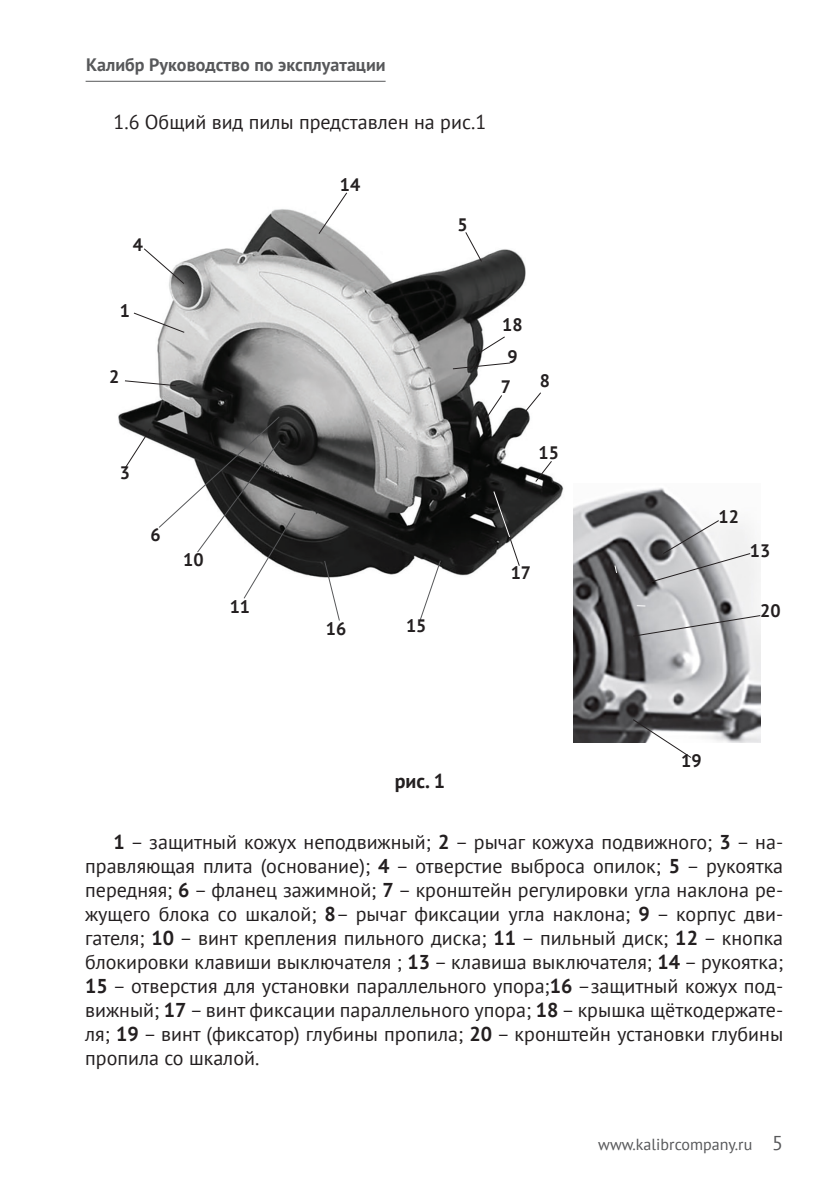
<style>
.page{position:relative;width:840px;height:1191px;background:#fff}
.page>*{position:absolute;margin:0;border:0;box-sizing:border-box;transform-origin:0 0}
.Paragraph{font:20px/24px "PT Sans";color:#231f20;text-align:justify}
.t1{font:700 20px "PT Sans";color:#231f20}
.t2{font:700 18px "PT Sans";color:#231f20}
.t3{font:700 18px "PT Sans";color:#57585a}
.t4{font:16px "PT Sans";color:#57585a}
.s1{font-weight:700}
.s2{font-size:20px}
</style>
<div class="page">
<hr style="left:86px;top:81px;width:299px;height:1px;background:#57585a">
<img style="left:118px;top:209px;width:446px;height:369px">
<img style="left:573px;top:488px;width:186px;height:254px">
<svg style="left:613px;top:564px;width:4px;height:10px"></svg>
<svg style="left:647px;top:519px;width:104px;height:64px"></svg>
<svg style="left:631px;top:614px;width:130px;height:23px;background:#b9b9bb"></svg>
<svg style="left:631px;top:718px;width:61px;height:40px"></svg>
<svg style="left:317px;top:192px;width:31px;height:43px"></svg>
<svg style="left:143px;top:247px;width:42px;height:38px"></svg>
<svg style="left:133px;top:312px;width:52px;height:22px"></svg>
<svg style="left:124px;top:380px;width:53px;height:7px"></svg>
<svg style="left:123px;top:415px;width:173px;height:184px"></svg>
<svg style="left:323px;top:559px;width:17px;height:62px"></svg>
<svg style="left:418px;top:559px;width:23px;height:62px"></svg>
<svg style="left:492px;top:490px;width:28px;height:77px"></svg>
<svg style="left:534px;top:460px;width:18px;height:23px"></svg>
<svg style="left:523px;top:391px;width:19px;height:22px"></svg>
<svg style="left:483px;top:394px;width:20px;height:27px"></svg>
<svg style="left:451px;top:335px;width:60px;height:35px"></svg>
<svg style="left:464px;top:231px;width:18px;height:32px"></svg>
<p class="t3" style="left:86px;top:52px;width:301px">Калибр Руководство по эксплуатации</p>
<p class="Paragraph" style="left:113px;top:109px;width:374px">1.6 Общий вид пилы представлен на рис.1</p>
<p class="t2" style="left:133px;top:233px;width:12px">4</p>
<p class="t2" style="left:120px;top:299px;width:12px">1</p>
<p class="t2" style="left:109px;top:365px;width:12px">2</p>
<p class="t2" style="left:120px;top:460px;width:12px">3</p>
<p class="t2" style="left:150px;top:523px;width:12px">6</p>
<p class="t2" style="left:183px;top:548px;width:22px">10</p>
<p class="t2" style="left:229px;top:595px;width:22px">11</p>
<p class="t2" style="left:340px;top:172px;width:22px">14</p>
<p class="t2" style="left:457px;top:212px;width:12px">5</p>
<p class="t2" style="left:502px;top:313px;width:22px">18</p>
<p class="t2" style="left:507px;top:345px;width:12px">9</p>
<p class="t2" style="left:500px;top:375px;width:12px">7</p>
<p class="t2" style="left:539px;top:369px;width:12px">8</p>
<p class="t2" style="left:538px;top:441px;width:22px">15</p>
<p class="t2" style="left:326px;top:616px;width:22px">16</p>
<p class="t2" style="left:406px;top:614px;width:22px">15</p>
<p class="t2" style="left:510px;top:561px;width:22px">17</p>
<p class="t1" style="left:394px;top:768px;width:52px">рис. 1</p>
<p class="t2" style="left:718px;top:505px;width:22px">12</p>
<p class="t2" style="left:749px;top:539px;width:22px">13</p>
<p class="t2" style="left:759px;top:598px;width:22px">20</p>
<p class="t2" style="left:680px;top:748px;width:22px">19</p>
<p class="Paragraph" style="left:85px;top:829px;width:699px;text-indent:28px"><span class="s1">1</span> – защитный кожух неподвижный; <span class="s1">2</span> – рычаг кожуха подвижного; <span class="s1">3</span> – на&shy;правляющая плита (основание); <span class="s1">4</span> – отверстие выброса опилок; <span class="s1">5</span> – рукоятка передняя; <span class="s1">6</span> – фланец зажимной; <span class="s1">7</span> – кронштейн регулировки угла наклона ре&shy;жущего блока со шкалой; <span class="s1">8</span>– рычаг фиксации угла наклона; <span class="s1">9</span> – корпус дви&shy;гателя; <span class="s1">10</span> – винт крепления пильного диска; <span class="s1">11</span> – пильный диск; <span class="s1">12</span> – кнопка блокировки клавиши выключателя ; <span class="s1">13</span> – клавиша выключателя; <span class="s1">14</span> – рукоятка; <span class="s1">15</span> – отверстия для установки параллельного упора;<span class="s1">16</span> –защитный кожух под&shy;вижный; <span class="s1">17</span> – винт фиксации параллельного упора; <span class="s1">18</span> – крышка щёткодержате&shy;ля; <span class="s1">19</span> – винт (фиксатор) глубины пропила; <span class="s1">20</span> – кронштейн установки глубины пропила со шкалой.</p>
<p class="t4" style="left:598px;top:1133px;width:186px">www.kalibrcompany.ru <span class="s2">5</span></p>
</div>
